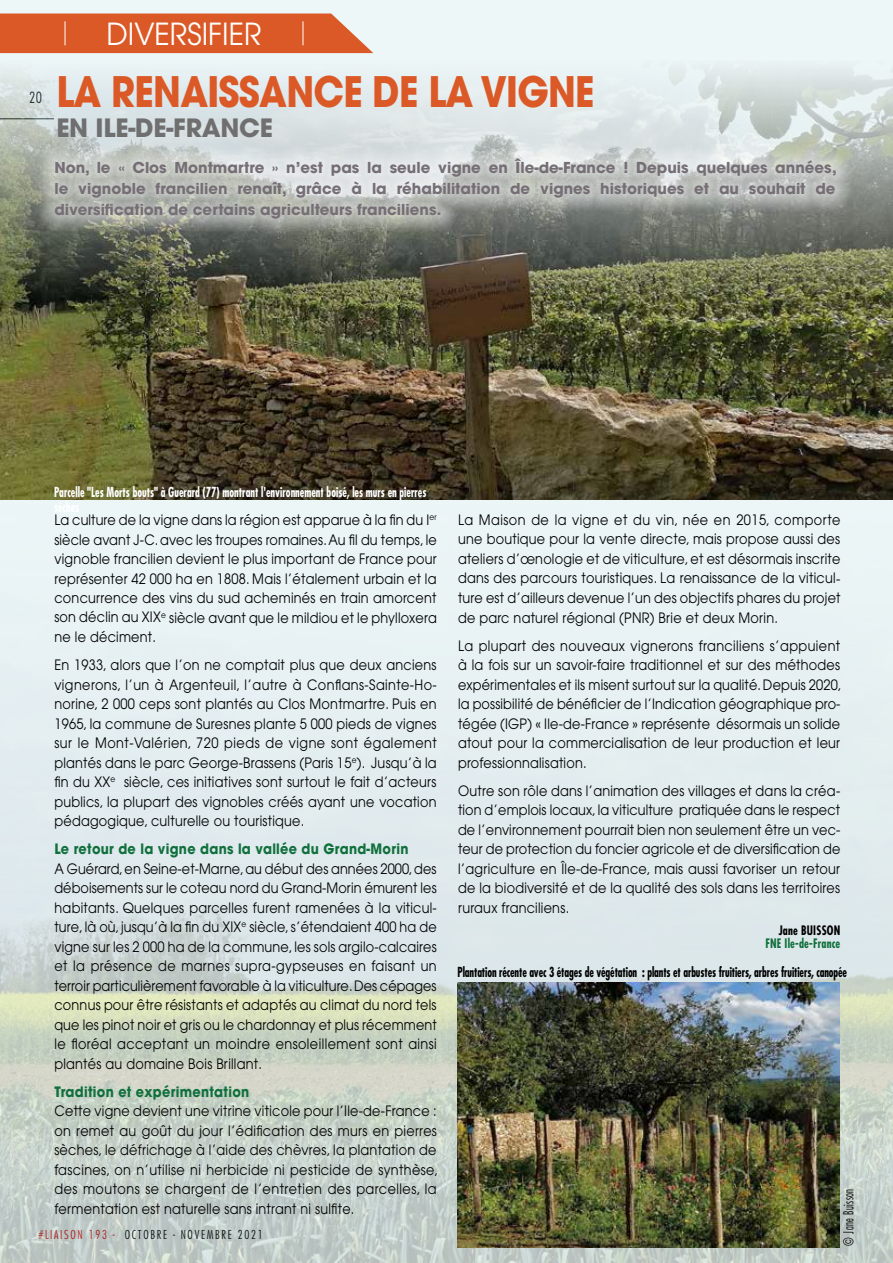
<style>
.page{position:relative;width:893px;height:1263px;background:#eaf4f6}
.page>*{position:absolute;margin:0;border:0;box-sizing:border-box;transform-origin:0 0}
.t1{font:700 41.7px "Avant Garde";letter-spacing:-.02em;color:#db5926;scale:.88 1}
.t2{font:30.3px "Avant Garde";color:#fff;scale:.95 1}
.t3{font:700 25.05px "Avant Garde";letter-spacing:-.01em;color:#706f6f}
.t4{font:700 15px/21px "Avant Garde";color:#756e75;text-align:justify}
.t5{font:300 condensed 15px "Futura";color:#000}
.t6{font:14.25px/19.5px "Avant Garde";letter-spacing:.02em;color:#000;text-align:justify;scale:.9 1}
.t7{font:700 14.25px "Avant Garde";letter-spacing:.02em;color:#10703c;scale:.9 1}
.t8{font:700 condensed 13.5px "Futura";letter-spacing:-.01em;color:#000;scale:.81 1}
.t9{font:700 condensed 13.5px "Futura";color:#fff;scale:.81 1}
.t10{font:300 condensed 13.5px "Futura";letter-spacing:.04em;color:#000;scale:.81 1}
.t11{font:700 condensed 12.75px "Futura";letter-spacing:.015em;color:#10703c;scale:.9 1}
.t12{font:700 condensed 12.75px "Futura";letter-spacing:.015em;color:#000;scale:.9 1}
.t13{font:300 condensed 12px "Futura";letter-spacing:.14em;color:#000}
.s1{color:#e31613}
</style>
<div class="page">
<img style="left:0;top:690px;width:893px;height:573px">
<div style="left:0;top:14px;width:373px;height:39px;background:#db5926"></div>
<img style="left:0;top:68px;width:893px;height:432px">
<img style="left:458px;top:982px;width:381px;height:265px">
<svg style="left:38px;top:141px;width:814px;height:95px"></svg>
<p class="t5" style="left:29px;top:88px;width:14px">20</p>
<h2 class="t2" style="left:106px;top:16px;width:165px">DIVERSIFIER</h2>
<h1 class="t1" style="left:56px;top:65px;width:613px">LA RENAISSANCE DE LA VIGNE</h1>
<h3 class="t3" style="left:56px;top:111px;width:218px">EN ILE-DE-FRANCE</h3>
<p class="t4" style="left:54px;top:157px;width:784px">Non, le « Clos Montmartre » n’est pas la seule vigne en Île-de-France ! Depuis quelques années, le vignoble francilien renaît, grâce à la réhabilitation de vignes historiques et au souhait de diversification de certains agriculteurs franciliens.</p>
<p class="t9" style="left:54px;top:483px;width:461px">Parcelle "Les Morts bouts" à Guerard (77) montrant l'environnement boisé, les murs en pierres</p>
<p class="t6" style="left:54px;top:510px;width:426px">La culture de la vigne dans la région est apparue à la fin du I<sup>er </sup>siècle avant J-C. avec les troupes romaines. Au fil du temps, le vignoble francilien devient le plus important de France pour représenter 42 000 ha en 1808. Mais l’étalement urbain et la concurrence des vins du sud acheminés en train amorcent son déclin au XIX<sup>e</sup> siècle avant que le mildiou et le phylloxera ne le déciment.</p>
<p class="t6" style="left:54px;top:655px;width:426px">En 1933, alors que l’on ne comptait plus que deux anciens vignerons, l’un à Argenteuil, l’autre à Conflans-Sainte-Ho&shy;norine, 2 000 ceps sont plantés au Clos Montmartre. Puis en 1965, la commune de Suresnes plante 5 000 pieds de vignes sur le Mont-Valérien, 720 pieds de vigne sont également plantés dans le parc George-Brassens (Paris 15<sup>e</sup>). Jusqu’à la fin du XX<sup>e</sup> siècle, ces initiatives sont surtout le fait d’acteurs publics, la plupart des vignobles créés ayant une vocation pédagogique, culturelle ou touristique.</p>
<p class="t7" style="left:54px;top:839px;width:395px">Le retour de la vigne dans la vallée du Grand-Morin</p>
<p class="t6" style="left:54px;top:858px;width:426px">A Guérard, en Seine-et-Marne, au début des années 2000, des déboisements sur le coteau nord du Grand-Morin émurent les habitants. Quelques parcelles furent ramenées à la viticul&shy;ture, là où, jusqu’à la fin du XIX<sup>e</sup> siècle, s’étendaient 400 ha de vigne sur les 2 000 ha de la commune, les sols argilo-calcaires et la présence de marnes supra-gypseuses en faisant un terroir particulièrement favorable à la viticulture. Des cépages connus pour être résistants et adaptés au climat du nord tels que les pinot noir et gris ou le chardonnay et plus récemment le floréal acceptant un moindre ensoleillement sont ainsi plantés au domaine Bois Brillant.</p>
<p class="t7" style="left:54px;top:1082px;width:218px">Tradition et expérimentation</p>
<p class="t6" style="left:54px;top:1101px;width:428px;text-align:left">Cette vigne devient une vitrine viticole pour l’Ile-de-France : on remet au goût du jour l’édification des murs en pierres sèches, le défrichage à l’aide des chèvres, la plantation de fascines, on n’utilise ni herbicide ni pesticide de synthèse, des moutons se chargent de l’entretien des parcelles, la fermentation est naturelle sans intrant ni sulfite.</p>
<p class="t13" style="left:38px;top:1227px;width:226px"><span class="s1">#LIAISON 193 -</span> OCTOBRE - NOVEMBRE 2021</p>
<p class="t6" style="left:458px;top:510px;width:427px">La Maison de la vigne et du vin, née en 2015, comporte une boutique pour la vente directe, mais propose aussi des ateliers d’œnologie et de viticulture, et est désormais inscrite dans des parcours touristiques. La renaissance de la viticul&shy;ture est d’ailleurs devenue l’un des objectifs phares du projet de parc naturel régional (PNR) Brie et deux Morin.</p>
<p class="t6" style="left:458px;top:635px;width:428px">La plupart des nouveaux vignerons franciliens s’appuient à la fois sur un savoir-faire traditionnel et sur des méthodes expérimentales et ils misent surtout sur la qualité. Depuis 2020, la possibilité de bénéficier de l’Indication géographique pro&shy;tégée (IGP) « Ile-de-France » représente désormais un solide atout pour la commercialisation de leur production et leur professionnalisation.</p>
<p class="t6" style="left:458px;top:780px;width:426px">Outre son rôle dans l’animation des villages et dans la créa&shy;tion d’emplois locaux, la viticulture pratiquée dans le respect de l’environnement pourrait bien non seulement être un vec&shy;teur de protection du foncier agricole et de diversification de l’agriculture en Île-de-France, mais aussi favoriser un retour de la biodiversité et de la qualité des sols dans les territoires ruraux franciliens.</p>
<p class="t12" style="left:779px;top:922px;width:70px">Jane BUISSON</p>
<p class="t11" style="left:765px;top:935px;width:85px">FNE Ile-de-France</p>
<p class="t8" style="left:458px;top:964px;width:482px">Plantation récente avec 3 étages de végétation : plants et arbustes fruitiers, arbres fruitiers, canopée</p>
<p class="t10" style="left:840px;top:1245px;width:72px;rotate:-90deg">© Jane Buisson</p>
</div>
